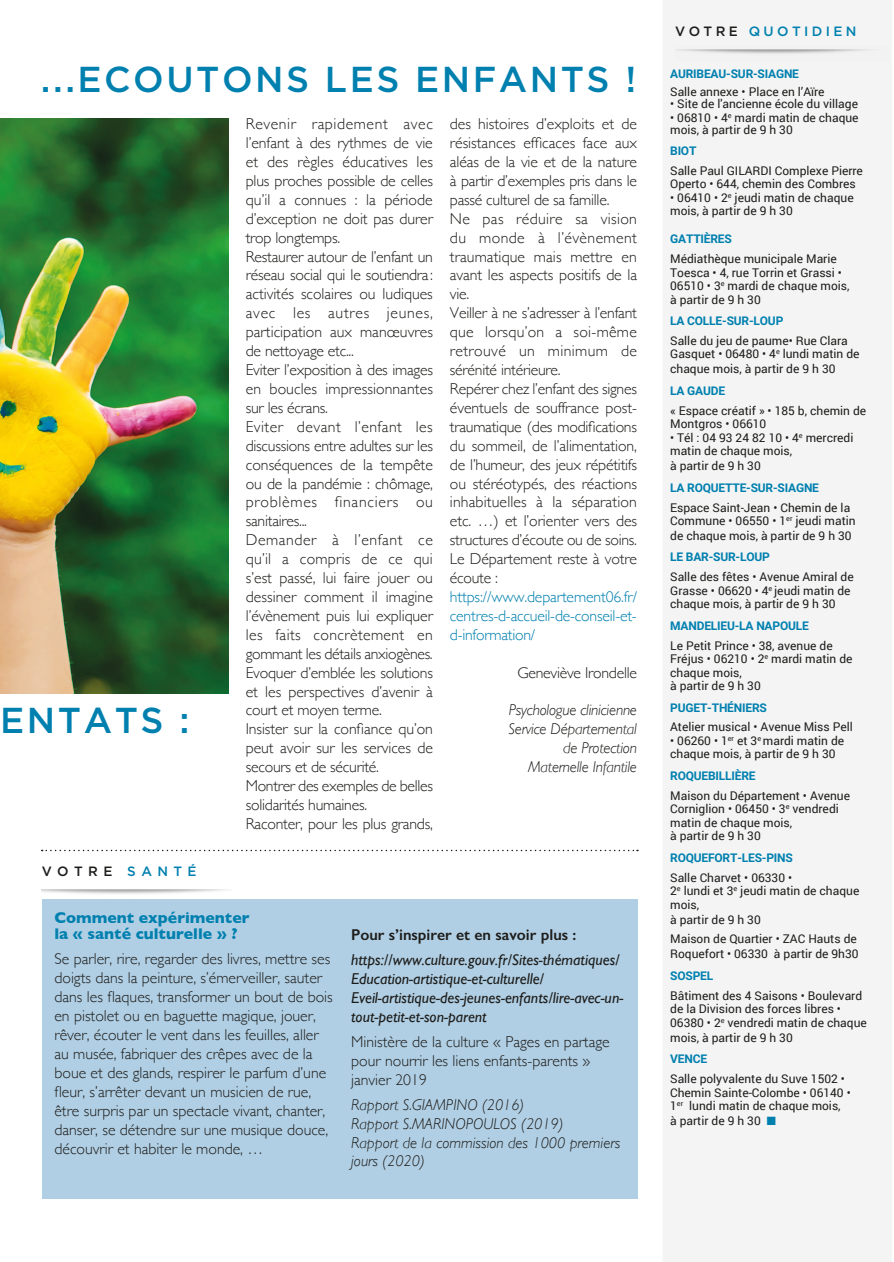
<style>
.page{position:relative;width:894px;height:1262px;background:#fff}
.page>*{position:absolute;margin:0;border:0;box-sizing:border-box;transform-origin:0 0}
.t1{font:500 36px "Gotham";letter-spacing:.07em;color:#0080af}
.t2{font:300 15.75px/18.9px "Gill Sans";color:#1d1d1b}
.t3{font:italic 300 15.75px/18.9px "Gill Sans";color:#1d1d1b;text-align:right}
.t4{font:italic 15.75px/18.9px "Gill Sans";color:#1d1d1b}
.t5{font:300 15.75px/18.9px "Gill Sans";letter-spacing:-.015em;color:#0080af;text-align:justify}
.t6{font:700 15.75px/16.5px "Gill Sans";color:#0080af}
.t7{font:600 15.75px "Gill Sans";color:#1d1d1b}
.t8{font:500 13.5px "Gotham";letter-spacing:.25em;color:#0080af}
.t9{font:500 13.5px "Gotham";letter-spacing:.4em;color:#1d1d1b}
.t10{font:12px/13.5px "Roboto";color:#1d1d1b}
.t11{font:700 12px "Roboto";letter-spacing:-.015em;color:#0080af}
.s1{color:#0080af}
.s2{color:#1d1d1b}
</style>
<div class="page">
<div style="left:663px;top:0;width:229px;height:1261px;background:#f4f4f4"></div>
<img style="left:675px;top:47px;width:213px;height:14px">
<svg style="left:42px;top:849px;width:596px;height:2px"></svg>
<img style="left:0;top:118px;width:229px;height:575px">
<div style="left:42px;top:898px;width:596px;height:300px;background:#b1cfe4"></div>
<h1 class="t1" style="left:41px;top:55px;width:597px">...ECOUTONS LES ENFANTS !</h1>
<p class="t2" style="left:246px;top:114px;width:189px">Revenir rapidement avec l’enfant à des rythmes de vie et des règles éducatives les plus proches possible de celles qu’il a connues : la période d’exception ne doit pas durer trop longtemps.<br>Restaurer autour de l’enfant un réseau social qui le soutiendra : activités scolaires ou ludiques avec les autres jeunes, participation aux manœuvres de nettoyage etc...<br>Eviter l’exposition à des images en boucles impressionnantes sur les écrans.<br>Eviter devant l’enfant les discussions entre adultes sur les conséquences de la tempête ou de la pandémie : chômage, problèmes financiers ou sanitaires...<br>Demander à l’enfant ce qu’il a compris de ce qui s’est passé, lui faire jouer ou dessiner comment il imagine l’évènement puis lui expliquer les faits concrètement en gommant les détails anxiogènes.<br>Evoquer d’emblée les solutions et les perspectives d’avenir à court et moyen terme.<br>Insister sur la confiance qu’on peut avoir sur les services de secours et de sécurité.<br>Montrer des exemples de belles solidarités humaines.<br>Raconter, pour les plus grands,</p>
<p class="t2" style="left:450px;top:114px;width:189px">des histoires d’exploits et de résistances efficaces face aux aléas de la vie et de la nature à partir d’exemples pris dans le passé culturel de sa famille.<br>Ne pas réduire sa vision du monde à l’évènement traumatique mais mettre en avant les aspects positifs de la vie.<br>Veiller à ne s’adresser à l’enfant que lorsqu’on a soi-même retrouvé un minimum de sérénité intérieure.<br>Repérer chez l’enfant des signes éventuels de souffrance post&shy;traumatique (des modifications du sommeil, de l’alimentation, de l’humeur, des jeux répétitifs ou stéréotypés, des réactions inhabituelles à la séparation etc. …) et l’orienter vers des structures d’écoute ou de soins.<br>Le Département reste à votre écoute :</p>
<p class="t5" style="left:450px;top:586px;width:189px">https://www.departement06.fr/ centres-d-accueil-de-conseil-et&shy;d-information/</p>
<p class="t2" style="left:517px;top:662px;width:121px">Geneviève Irondelle</p>
<p class="t3" style="left:509px;top:700px;width:130px">Psychologue clinicienne<br>Service Départemental de Protection<br>Maternelle Infantile</p>
<h1 class="t1" style="left:0;top:696px;width:191px">ENTATS :</h1>
<p class="t9" style="left:42px;top:861px;width:156px">VOTRE <span class="s1">SANTÉ</span></p>
<p class="t6" style="left:54px;top:908px;width:197px">Comment expérimenter la « santé culturelle » ?</p>
<p class="t2" style="left:54px;top:948px;width:280px">Se parler, rire, regarder des livres, mettre ses doigts dans la peinture, s’émerveiller, sauter dans les flaques, transformer un bout de bois en pistolet ou en baguette magique, jouer, rêver, écouter le vent dans les feuilles, aller au musée, fabriquer des crêpes avec de la boue et des glands, respirer le parfum d’une fleur, s’arrêter devant un musicien de rue, être surpris par un spectacle vivant, chanter, danser, se détendre sur une musique douce, découvrir et habiter le monde, …</p>
<p class="t7" style="left:351px;top:924px;width:227px">Pour s’inspirer et en savoir plus :</p>
<p class="t4" style="left:351px;top:950px;width:274px">https://www.culture.gouv.fr/Sites-thématiques/ Education-artistique-et-culturelle/ Eveil-artistique-des-jeunes-enfants/lire-avec-un&shy;tout-petit-et-son-parent</p>
<p class="t2" style="left:351px;top:1031px;width:260px">Ministère de la culture « Pages en partage pour nourrir les liens enfants-parents » janvier 2019</p>
<p class="t3" style="left:351px;top:1095px;width:271px;text-align:left">Rapport S.GIAMPINO (2016)<br>Rapport S.MARINOPOULOS (2019)<br>Rapport de la commission des 1000 premiers jours (2020)</p>
<p class="t8" style="left:675px;top:23px;width:183px"><span class="s2">VOTRE</span> QUOTIDIEN</p>
<p class="t11" style="left:670px;top:65px;width:130px">AURIBEAU-SUR-SIAGNE</p>
<p class="t10" style="left:670px;top:85px;width:156px">Salle annexe • Place en l’Aïre</p>
<p class="t10" style="left:670px;top:97px;width:189px">• Site de l'ancienne école du village</p>
<p class="t10" style="left:670px;top:111px;width:190px;line-height:12px">• 06810 • 4<sup>e</sup> mardi matin de chaque mois, à partir de 9 h 30</p>
<p class="t11" style="left:670px;top:142px;width:28px">BIOT</p>
<p class="t10" style="left:670px;top:163px;width:194px">Salle Paul GILARDI Complexe Pierre<br>Operto • 644, chemin des Combres</p>
<p class="t10" style="left:670px;top:190px;width:185px">• 06410 • 2<sup>e</sup> jeudi matin de chaque mois, à partir de 9 h 30</p>
<p class="t11" style="left:670px;top:230px;width:63px">GATTIÈRES</p>
<p class="t10" style="left:670px;top:251px;width:181px">Médiathèque municipale Marie<br>Toesca • 4, rue Torrin et Grassi •<br>06510 • 3<sup>e</sup> mardi de chaque mois, à partir de 9 h 30</p>
<p class="t11" style="left:670px;top:312px;width:115px">LA COLLE-SUR-LOUP</p>
<p class="t10" style="left:670px;top:333px;width:191px">Salle du jeu de paume• Rue Clara<br>Gasquet • 06480 • 4<sup>e</sup> lundi matin de</p>
<p class="t10" style="left:670px;top:362px;width:167px">chaque mois, à partir de 9 h 30</p>
<p class="t11" style="left:670px;top:382px;width:57px">LA GAUDE</p>
<p class="t10" style="left:670px;top:403px;width:197px">« Espace créatif » • 185 b, chemin de<br>Montgros • 06610</p>
<p class="t10" style="left:670px;top:430px;width:185px">• Tél : 04 93 24 82 10 • 4<sup>e</sup> mercredi matin de chaque mois,</p>
<p class="t10" style="left:670px;top:458px;width:92px">à partir de 9 h 30</p>
<p class="t11" style="left:670px;top:479px;width:150px">LA ROQUETTE-SUR-SIAGNE</p>
<p class="t10" style="left:670px;top:500px;width:187px">Espace Saint-Jean • Chemin de la<br>Commune • 06550 • 1<sup>er</sup> jeudi matin</p>
<p class="t10" style="left:670px;top:528px;width:183px">de chaque mois, à partir de 9 h 30</p>
<p class="t11" style="left:670px;top:548px;width:101px">LE BAR-SUR-LOUP</p>
<p class="t10" style="left:670px;top:569px;width:185px">Salle des fêtes • Avenue Amiral de<br>Grasse • 06620 • 4<sup>e</sup> jeudi matin de chaque mois, à partir de 9 h 30</p>
<p class="t11" style="left:670px;top:617px;width:140px">MANDELIEU-LA NAPOULE</p>
<p class="t10" style="left:670px;top:638px;width:184px">Le Petit Prince • 38, avenue de<br>Fréjus • 06210 • 2<sup>e</sup> mardi matin de chaque mois,<br>à partir de 9 h 30</p>
<p class="t11" style="left:670px;top:698px;width:98px">PUGET-THÉNIERS</p>
<p class="t10" style="left:670px;top:720px;width:184px">Atelier musical • Avenue Miss Pell</p>
<p class="t10" style="left:670px;top:733px;width:175px">• 06260 • 1<sup>er</sup> et 3<sup>e</sup> mardi matin de chaque mois, à partir de 9 h 30</p>
<p class="t11" style="left:670px;top:767px;width:87px">ROQUEBILLIÈRE</p>
<p class="t10" style="left:670px;top:788px;width:181px">Maison du Département • Avenue<br>Corniglion • 06450 • 3<sup>e</sup> vendredi matin de chaque mois,<br>à partir de 9 h 30</p>
<p class="t11" style="left:670px;top:848px;width:124px">ROQUEFORT-LES-PINS</p>
<p class="t10" style="left:670px;top:870px;width:191px">Salle Charvet • 06330 •<br>2<sup>e</sup> lundi et 3<sup>e</sup> jeudi matin de chaque mois,</p>
<p class="t10" style="left:670px;top:908px;width:188px;line-height:20px">à partir de 9 h 30<br>Maison de Quartier • ZAC Hauts de</p>
<p class="t10" style="left:670px;top:946px;width:190px">Roquefort • 06330 à partir de 9h30</p>
<p class="t11" style="left:670px;top:967px;width:45px">SOSPEL</p>
<p class="t10" style="left:670px;top:988px;width:198px">Bâtiment des 4 Saisons • Boulevard de la Division des forces libres •<br>06380 • 2<sup>e</sup> vendredi matin de chaque</p>
<p class="t10" style="left:670px;top:1030px;width:124px">mois, à partir de 9 h 30</p>
<p class="t11" style="left:670px;top:1050px;width:38px">VENCE</p>
<p class="t10" style="left:670px;top:1071px;width:182px">Salle polyvalente du Suve 1502 •<br>Chemin Sainte-Colombe • 06140 •<br>1<sup>er</sup> lundi matin de chaque mois,</p>
<p class="t10" style="left:670px;top:1113px;width:107px">à partir de 9 h 30 <span class="s1">■</span></p>
</div>
